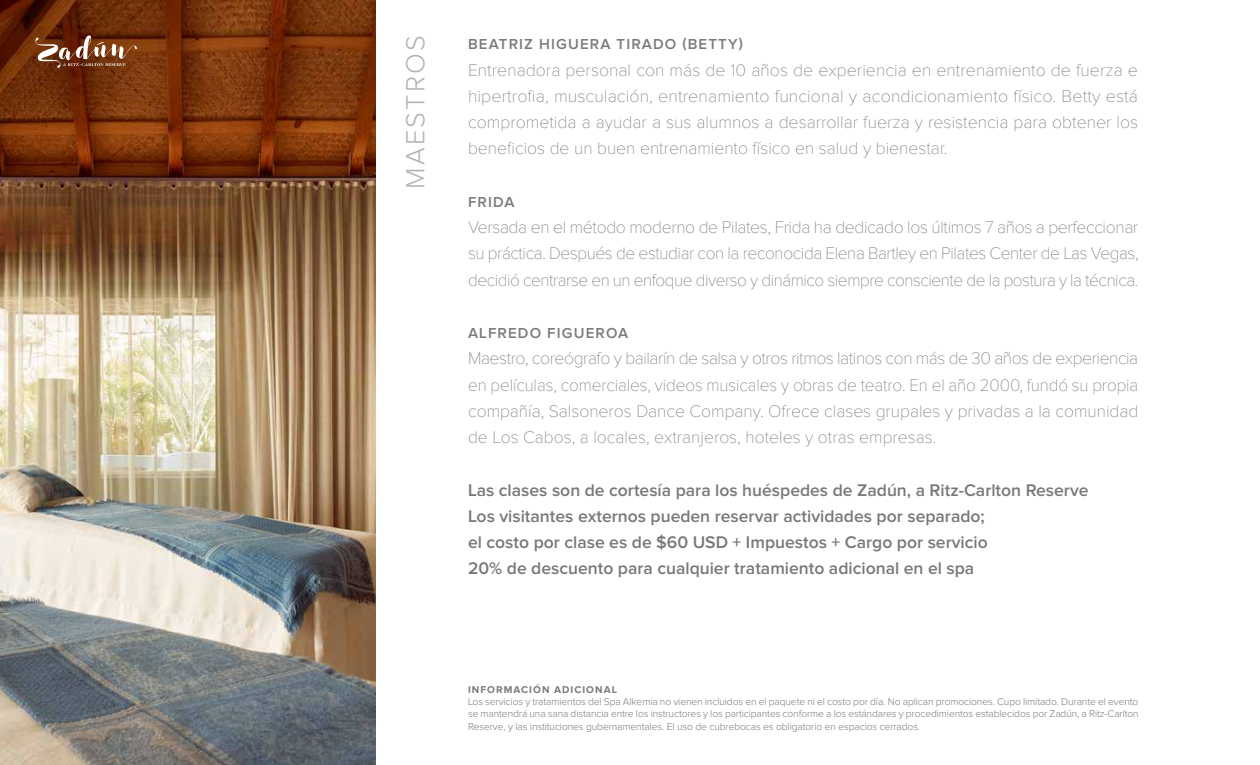
<style>
.page{position:relative;width:1260px;height:765px;background:#fff}
.page>*{position:absolute;margin:0;border:0;box-sizing:border-box;transform-origin:0 0}
.t1{font:300 27.25px "Proxima Nova";letter-spacing:.08em;color:#b3b2b2}
.t2{font:100 17.5px/26.2px "Proxima Nova T";color:#77787b;text-align:justify}
.t3{font:600 17.5px/26.2px "Proxima Nova";color:#77787b}
.t4{font:600 15px "Proxima Nova";letter-spacing:.075em;color:#7c7b7b}
.t5{font:300 10.25px/12.2px "Proxima Nova";letter-spacing:-.01em;color:#7c7b7b;text-align:justify}
.t6{font:700 10.25px "Proxima Nova";letter-spacing:.1em;color:#7c7b7b}
</style>
<div class="page">
<img style="left:0;top:0;width:376px;height:765px">
<svg style="left:35px;top:35px;width:102px;height:33px;background:#895439"></svg>
<h1 class="t1" style="left:403px;top:189px;width:155px;rotate:-90deg">MAESTROS</h1>
<p class="t4" style="left:468px;top:37px;width:276px">BEATRIZ HIGUERA TIRADO (BETTY)</p>
<p class="t2" style="left:468px;top:57px;width:672px">Entrenadora personal con más de 10 años de experiencia en entrenamiento de fuerza e hipertrofia, musculación, entrenamiento funcional y acondicionamiento físico. Betty está comprometida a ayudar a sus alumnos a desarrollar fuerza y resistencia para obtener los beneficios de un buen entrenamiento físico en salud y bienestar.</p>
<p class="t4" style="left:468px;top:195px;width:48px">FRIDA</p>
<p class="t2" style="left:468px;top:214px;width:672px">Versada en el método moderno de Pilates, Frida ha dedicado los últimos 7 años a perfeccionar su práctica. Después de estudiar con la reconocida Elena Bartley en Pilates Center de Las Vegas, decidió centrarse en un enfoque diverso y dinámico siempre consciente de la postura y la técnica.</p>
<p class="t4" style="left:468px;top:326px;width:162px">ALFREDO FIGUEROA</p>
<p class="t2" style="left:468px;top:345px;width:672px">Maestro, coreógrafo y bailarín de salsa y otros ritmos latinos con más de 30 años de experiencia en películas, comerciales, videos musicales y obras de teatro. En el año 2000, fundó su propia compañía, Salsoneros Dance Company. Ofrece clases grupales y privadas a la comunidad de Los Cabos, a locales, extranjeros, hoteles y otras empresas.</p>
<p class="t3" style="left:468px;top:477px;width:622px">Las clases son de cortesía para los huéspedes de Zadún, a Ritz-Carlton Reserve Los visitantes externos pueden reservar actividades por separado;<br>el costo por clase es de $60 USD + Impuestos + Cargo por servicio<br>20% de descuento para cualquier tratamiento adicional en el spa</p>
<p class="t6" style="left:468px;top:683px;width:150px">INFORMACIÓN ADICIONAL</p>
<p class="t5" style="left:468px;top:696px;width:672px">Los servicios y tratamientos del Spa Alkemia no vienen incluidos en el paquete ni el costo por día. No aplican promociones. Cupo limitado. Durante el evento se mantendrá una sana distancia entre los instructores y los participantes conforme a los estándares y procedimientos establecidos por Zadún, a Ritz-Carlton Reserve, y las instituciones gubernamentales. El uso de cubrebocas es obligatorio en espacios cerrados.</p>
</div>
